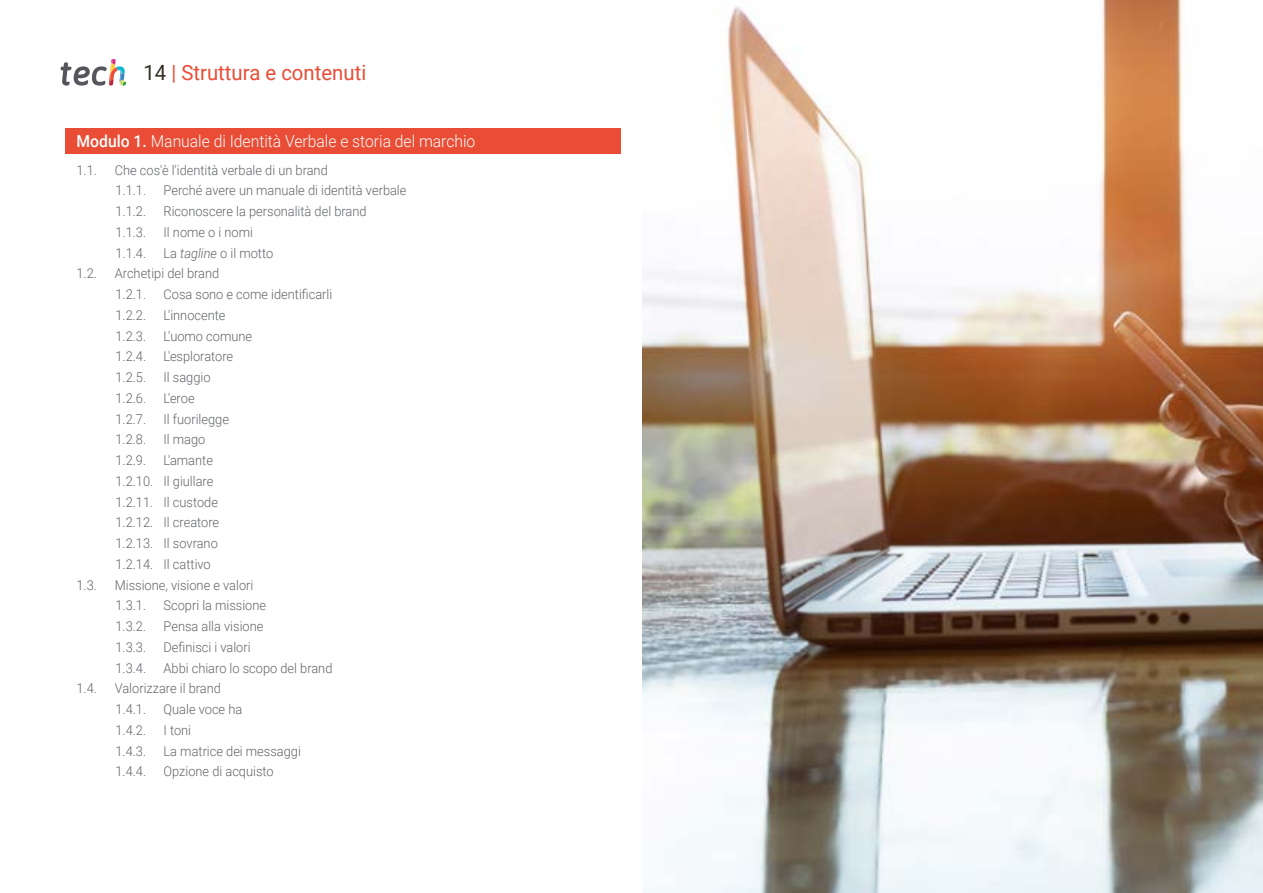
<style>
.page{position:relative;width:1263px;height:893px;background:#fff}
.page>*{position:absolute;margin:0;border:0;box-sizing:border-box;transform-origin:0 0}
.t1{font:21px "Roboto";color:#e94d35}
.t2{font:300 16.5px "Roboto";color:#fff;scale:.95 1}
.t3{font:300 13.5px/20.7px "Roboto";color:#61646a;scale:.95 1}
.s1{color:#312e20}
.s2{font-weight:500}
.s3{font-style:italic}
</style>
<div class="page">
<svg style="left:61px;top:59px;width:65px;height:27px"></svg>
<img style="left:642px;top:0;width:621px;height:893px">
<div style="left:65px;top:129px;width:556px;height:25px;background:#e94d35"></div>
<h1 class="t1" style="left:144px;top:57px;width:224px"><span class="s1">14</span> | Struttura e contenuti</h1>
<p class="t2" style="left:77px;top:130px;width:421px"><span class="s2">Modulo 1.</span> Manuale di Identità Verbale e storia del marchio</p>
<p class="t3" style="left:77px;top:159px;width:23px">1.1.</p>
<p class="t3" style="left:115px;top:159px;width:226px">Che cos'è l'identità verbale di un brand<br>1.1.1.</p>
<p class="t3" style="left:164px;top:180px;width:257px">Perché avere un manuale di identità verbale</p>
<p class="t3" style="left:116px;top:200px;width:34px">1.1.2.</p>
<p class="t3" style="left:164px;top:200px;width:215px">Riconoscere la personalità del brand</p>
<p class="t3" style="left:116px;top:221px;width:34px">1.1.3.</p>
<p class="t3" style="left:164px;top:221px;width:96px">Il nome o i nomi</p>
<p class="t3" style="left:116px;top:242px;width:34px">1.1.4.</p>
<p class="t3" style="left:164px;top:242px;width:117px">La <span class="s3">tagline</span> o il motto</p>
<p class="t3" style="left:77px;top:263px;width:23px">1.2.</p>
<p class="t3" style="left:115px;top:263px;width:112px">Archetipi del brand<br>1.2.1.</p>
<p class="t3" style="left:164px;top:283px;width:179px">Cosa sono e come identificarli</p>
<p class="t3" style="left:116px;top:304px;width:34px">1.2.2.</p>
<p class="t3" style="left:164px;top:304px;width:67px">L'innocente</p>
<p class="t3" style="left:116px;top:325px;width:34px">1.2.3.</p>
<p class="t3" style="left:164px;top:325px;width:95px">L'uomo comune</p>
<p class="t3" style="left:116px;top:346px;width:34px">1.2.4.</p>
<p class="t3" style="left:164px;top:346px;width:75px">L'esploratore</p>
<p class="t3" style="left:116px;top:366px;width:34px">1.2.5.</p>
<p class="t3" style="left:164px;top:366px;width:51px">Il saggio</p>
<p class="t3" style="left:116px;top:387px;width:34px">1.2.6.</p>
<p class="t3" style="left:164px;top:387px;width:34px">L'eroe</p>
<p class="t3" style="left:116px;top:408px;width:34px">1.2.7.</p>
<p class="t3" style="left:164px;top:408px;width:70px">Il fuorilegge</p>
<p class="t3" style="left:116px;top:429px;width:34px">1.2.8.</p>
<p class="t3" style="left:164px;top:429px;width:46px">Il mago</p>
<p class="t3" style="left:116px;top:449px;width:34px">1.2.9.</p>
<p class="t3" style="left:116px;top:449px;width:111px;text-indent:48px">L'amante<br>1.2.10. Il giullare<br>1.2.11. Il custode<br>1.2.12. Il creatore<br>1.2.13. Il sovrano<br>1.2.14. Il cattivo</p>
<p class="t3" style="left:77px;top:574px;width:23px">1.3.</p>
<p class="t3" style="left:115px;top:574px;width:147px">Missione, visione e valori<br>1.3.1.</p>
<p class="t3" style="left:164px;top:595px;width:109px">Scopri la missione</p>
<p class="t3" style="left:116px;top:615px;width:34px">1.3.2.</p>
<p class="t3" style="left:164px;top:615px;width:107px">Pensa alla visione</p>
<p class="t3" style="left:116px;top:636px;width:34px">1.3.3.</p>
<p class="t3" style="left:164px;top:636px;width:93px">Definisci i valori</p>
<p class="t3" style="left:116px;top:657px;width:34px">1.3.4.</p>
<p class="t3" style="left:164px;top:657px;width:179px">Abbi chiaro lo scopo del brand</p>
<p class="t3" style="left:77px;top:678px;width:23px">1.4.</p>
<p class="t3" style="left:115px;top:678px;width:113px">Valorizzare il brand<br>1.4.1.</p>
<p class="t3" style="left:164px;top:698px;width:84px">Quale voce ha</p>
<p class="t3" style="left:116px;top:719px;width:34px">1.4.2.</p>
<p class="t3" style="left:164px;top:719px;width:31px">I toni</p>
<p class="t3" style="left:116px;top:740px;width:34px">1.4.3.</p>
<p class="t3" style="left:164px;top:740px;width:146px">La matrice dei messaggi</p>
<p class="t3" style="left:116px;top:761px;width:34px">1.4.4.</p>
<p class="t3" style="left:164px;top:761px;width:117px">Opzione di acquisto</p>
</div>
